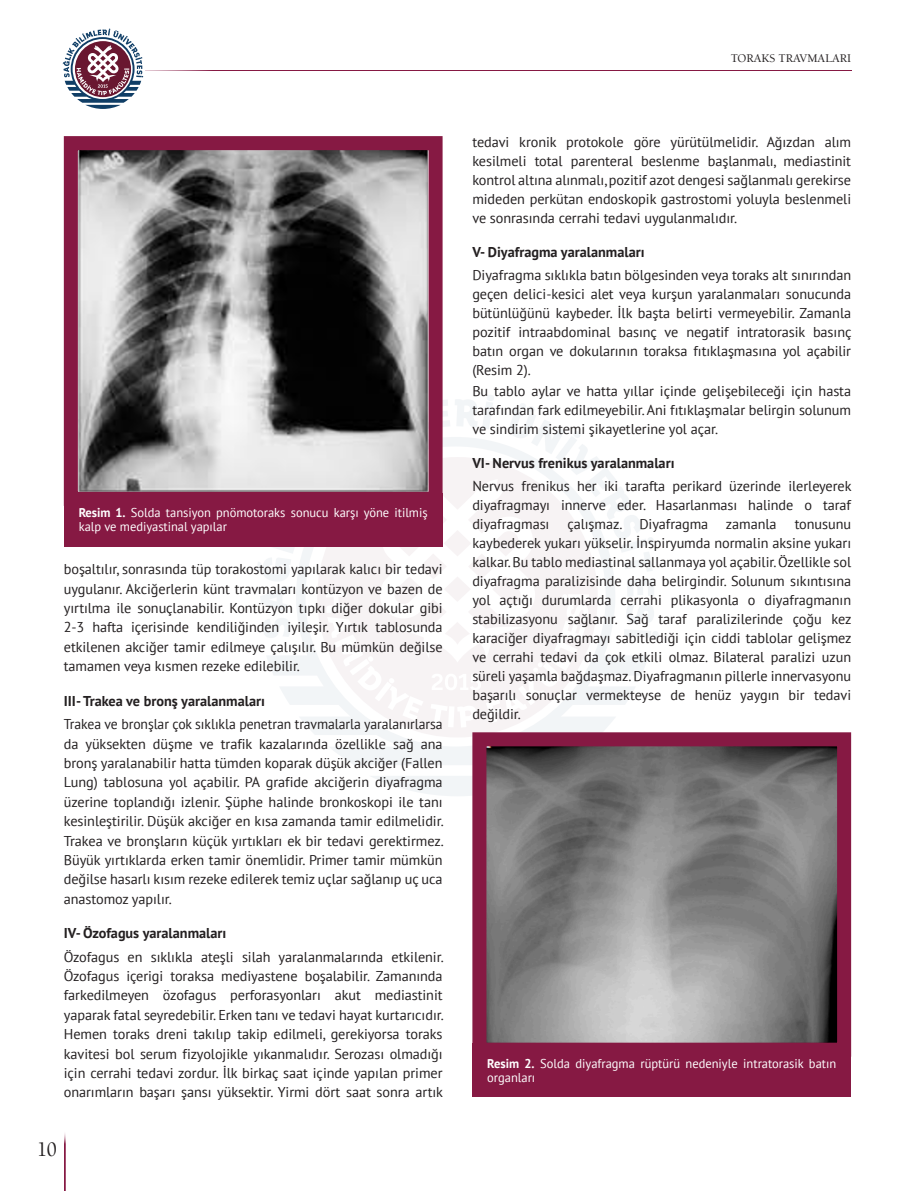
<style>
.page{position:relative;width:915px;height:1191px;background:#fff}
.page>*{position:absolute;margin:0;border:0;box-sizing:border-box;transform-origin:0 0}
.t1{font:21px "Berkeley Regular Tr";color:#231f20;scale:.92 1}
.YAZI{font:14.25px/19px "PT Sans";letter-spacing:-.005em;color:#231f20;text-align:justify}
.YAZI-2{font:14.25px/19.4px "PT Sans";letter-spacing:-.005em;color:#231f20;text-align:justify;scale:.96 1}
.BOLD{font:700 14.25px "PT Sans";color:#231f20}
.RESIM-ALTI{font:12.75px/14.2px "PT Sans";color:#fff}
.t2{font:12px "Berkeley Regular Tr";color:#231f20}
.s1{font-weight:700}
</style>
<div class="page">
<div style="left:237px;top:377px;width:440px;height:437px;background:#f8f7f8;border-radius:50%"></div>
<hr style="left:85px;top:70px;width:765px;height:1px;background:#861943">
<svg style="left:63px;top:29px;width:80px;height:80px"></svg>
<hr style="left:64px;top:1131px;width:1px;height:60px;background:#861943">
<svg style="left:63px;top:136px;width:380px;height:377px"></svg>
<div style="left:64px;top:493px;width:378px;height:53px;background:#861943"></div>
<svg style="left:472px;top:732px;width:380px;height:331px"></svg>
<div style="left:472px;top:1043px;width:378px;height:54px;background:#861943"></div>
<p class="t2" style="left:730px;top:51px;width:122px">TORAKS TRAVMALARI</p>
<p class="RESIM-ALTI" style="left:79px;top:505px;width:350px"><span class="s1">Resim 1.</span> Solda tansiyon pnömotoraks sonucu karşı yöne itilmiş kalp ve mediyastinal yapılar</p>
<p class="YAZI" style="left:64px;top:559px;width:380px">boşaltılır, sonrasında tüp torakostomi yapılarak kalıcı bir tedavi uygulanır. Akciğerlerin künt travmaları kontüzyon ve bazen de yırtılma ile sonuçlanabilir. Kontüzyon tıpkı diğer dokular gibi 2-3 hafta içerisinde kendiliğinden iyileşir. Yırtık tablosunda etkilenen akciğer tamir edilmeye çalışılır. Bu mümkün değilse tamamen veya kısmen rezeke edilebilir.</p>
<p class="BOLD" style="left:64px;top:691px;width:202px">III- Trakea ve bronş yaralanmaları</p>
<p class="YAZI-2" style="left:64px;top:714px;width:397px">Trakea ve bronşlar çok sıklıkla penetran travmalarla yaralanırlarsa da yüksekten düşme ve trafik kazalarında özellikle sağ ana bronş yaralanabilir hatta tümden koparak düşük akciğer (Fallen Lung) tablosuna yol açabilir. PA grafide akciğerin diyafragma üzerine toplandığı izlenir. Şüphe halinde bronkoskopi ile tanı kesinleştirilir. Düşük akciğer en kısa zamanda tamir edilmelidir.<br>Trakea ve bronşların küçük yırtıkları ek bir tedavi gerektirmez.<br>Büyük yırtıklarda erken tamir önemlidir. Primer tamir mümkün değilse hasarlı kısım rezeke edilerek temiz uçlar sağlanıp uç uca anastomoz yapılır.</p>
<p class="BOLD" style="left:64px;top:923px;width:164px">IV- Özofagus yaralanmaları</p>
<p class="YAZI" style="left:64px;top:946px;width:381px">Özofagus en sıklıkla ateşli silah yaralanmalarında etkilenir.<br>Özofagus içerigi toraksa mediyastene boşalabilir. Zamanında farkedilmeyen özofagus perforasyonları akut mediastinit yaparak fatal seyredebilir. Erken tanı ve tedavi hayat kurtarıcıdır.<br>Hemen toraks dreni takılıp takip edilmeli, gerekiyorsa toraks kavitesi bol serum fizyolojikle yıkanmalıdır. Serozası olmadığı için cerrahi tedavi zordur. İlk birkaç saat içinde yapılan primer onarımların başarı şansı yüksektir. Yirmi dört saat sonra artık</p>
<h1 class="t1" style="left:37px;top:1136px;width:23px">10</h1>
<p class="YAZI" style="left:472px;top:132px;width:380px">tedavi kronik protokole göre yürütülmelidir. Ağızdan alım kesilmeli total parenteral beslenme başlanmalı, mediastinit kontrol altına alınmalı, pozitif azot dengesi sağlanmalı gerekirse mideden perkütan endoskopik gastrostomi yoluyla beslenmeli ve sonrasında cerrahi tedavi uygulanmalıdır.</p>
<p class="BOLD" style="left:472px;top:242px;width:174px">V- Diyafragma yaralanmaları</p>
<p class="YAZI" style="left:472px;top:265px;width:380px">Diyafragma sıklıkla batın bölgesinden veya toraks alt sınırından geçen delici-kesici alet veya kurşun yaralanmaları sonucunda bütünlüğünü kaybeder. İlk başta belirti vermeyebilir. Zamanla pozitif intraabdominal basınç ve negatif intratorasik basınç batın organ ve dokularının toraksa fıtıklaşmasına yol açabilir (Resim 2).</p>
<p class="YAZI" style="left:472px;top:381px;width:380px">Bu tablo aylar ve hatta yıllar içinde gelişebileceği için hasta tarafından fark edilmeyebilir. Ani fıtıklaşmalar belirgin solunum ve sindirim sistemi şikayetlerine yol açar.</p>
<p class="BOLD" style="left:472px;top:453px;width:203px">VI- Nervus frenikus yaralanmaları</p>
<p class="YAZI" style="left:472px;top:476px;width:380px">Nervus frenikus her iki tarafta perikard üzerinde ilerleyerek diyafragmayı innerve eder. Hasarlanması halinde o taraf diyafragması</p>
<p class="YAZI" style="left:567px;top:514px;width:211px">çalışmaz. Diyafragma zamanla</p>
<p class="YAZI" style="left:472px;top:514px;width:380px;text-indent:322px">tonusunu kaybederek yukarı yükselir. İnspiryumda normalin aksine yukarı kalkar. Bu tablo mediastinal sallanmaya yol açabilir. Özellikle sol diyafragma paralizisinde daha belirgindir. Solunum sıkıntısına yol açtığı durumlarda cerrahi plikasyonla o diyafragmanın stabilizasyonu sağlanır. Sağ taraf paralizilerinde çoğu kez karaciğer diyafragmayı sabitlediği için ciddi tablolar gelişmez ve cerrahi tedavi da çok etkili olmaz. Bilateral paralizi uzun süreli yaşamla bağdaşmaz. Diyafragmanın pillerle innervasyonu başarılı sonuçlar vermekteyse de henüz yaygın bir tedavi değildir.</p>
<p class="RESIM-ALTI" style="left:487px;top:1056px;width:350px"><span class="s1">Resim 2.</span> Solda diyafragma rüptürü nedeniyle intratorasik batın organları</p>
</div>
